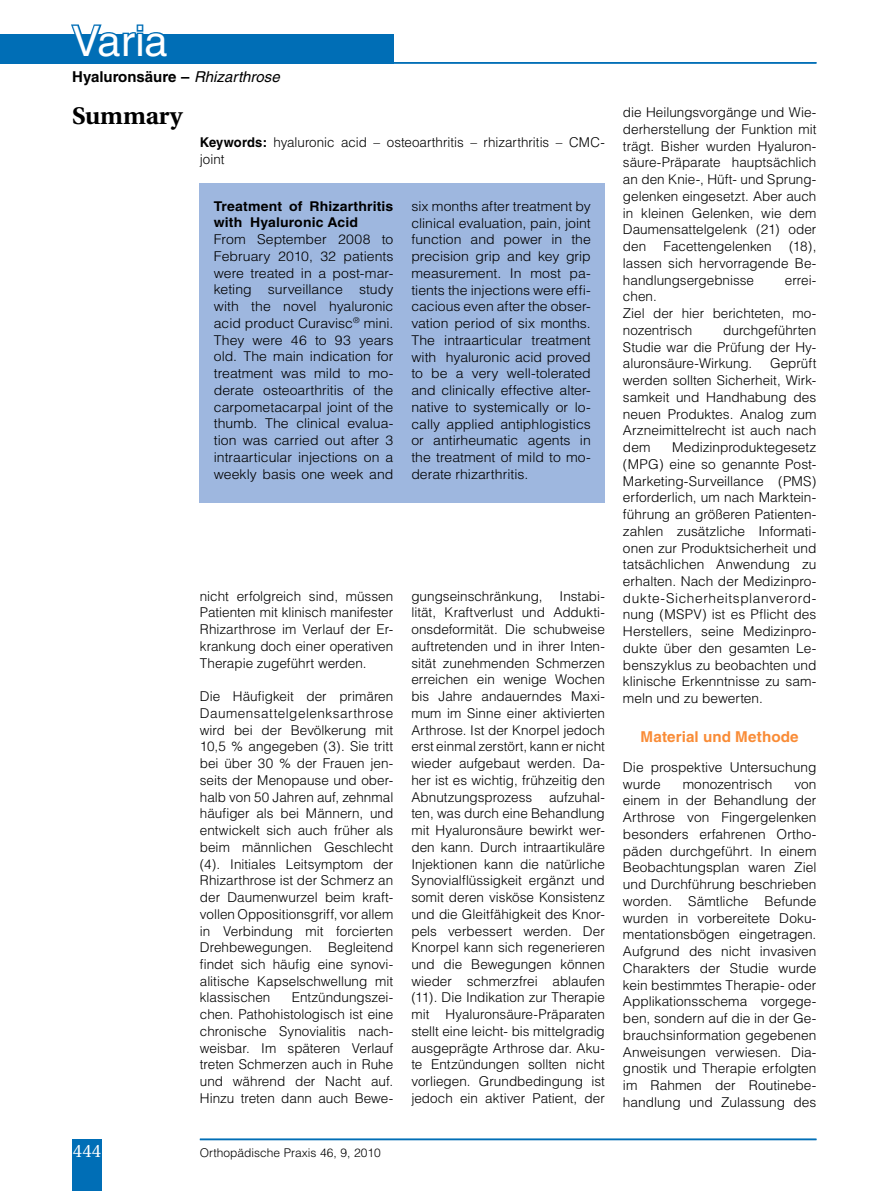
<style>
.page{position:relative;width:893px;height:1191px;background:#fff}
.page>*{position:absolute;margin:0;border:0;box-sizing:border-box;transform-origin:0 0}
.t1{font:42px "Helvetica";color:#fff}
.t2{font:700 24px "Utopia";color:#000}
.t3{font:18px "Utopia";color:#fff}
.t4{font:700 15px "Helvetica";color:#000}
.t5{font:700 15px "Helvetica";letter-spacing:.005em;color:#f98c37}
.t6{font:300 13.5px/16.8px "Helvetica";color:#000;text-align:justify}
.t7{font:300 13.5px/16.8px "Helvetica";color:#000;text-align:justify;scale:1.04 1}
.t8{font:700 13.5px/16.8px "Helvetica";letter-spacing:.01em;color:#000;scale:1.04 1}
.t9{font:300 12px "Helvetica";color:#000}
.s1{font-weight:400;font-style:italic}
.s2{font-weight:700}
</style>
<div class="page">
<hr style="left:72px;top:62px;width:744px;height:2px;background:#006eb6">
<div style="left:0;top:34px;width:393px;height:30px;background:#006eb6"></div>
<svg style="left:71px;top:24px;width:92px;height:10px"></svg>
<hr style="left:200px;top:1138px;width:616px;height:2px;background:#006eb6">
<div style="left:72px;top:1138px;width:30px;height:53px;background:#006eb6"></div>
<div style="left:200px;top:183px;width:405px;height:319px;background:#9eb7df"></div>
<h1 class="t1" style="left:72px;top:17px;width:97px">Varia</h1>
<p class="t4" style="left:72px;top:67px;width:209px">Hyaluronsäure – <span class="s1">Rhizarthrose</span></p>
<h2 class="t2" style="left:72px;top:102px;width:112px">Summary</h2>
<p class="t6" style="left:200px;top:133px;width:406px"><span class="s2">Keywords:</span> hyaluronic acid – osteoarthritis – rhizarthritis – CMC&shy;joint</p>
<p class="t8" style="left:214px;top:197px;width:174px">Treatment of Rhizarthritis with Hyaluronic Acid</p>
<p class="t7" style="left:214px;top:231px;width:174px">From September 2008 to February 2010, 32 patients were treated in a post-mar&shy;keting surveillance study with the novel hyaluronic acid product Curavisc<sup>®</sup> mini.<br>They were 46 to 93 years old. The main indication for treatment was mild to mo&shy;derate osteoarthritis of the carpometacarpal joint of the thumb. The clinical evalua&shy;tion was carried out after 3 intraarticular injections on a weekly basis one week and</p>
<p class="t7" style="left:411px;top:198px;width:174px">six months after treatment by clinical evaluation, pain, joint function and power in the precision grip and key grip measurement. In most pa&shy;tients the injections were effi&shy;cacious even after the obser&shy;vation period of six months.<br>The intraarticular treatment with hyaluronic acid proved to be a very well-tolerated and clinically effective alter&shy;native to systemically or lo&shy;cally applied antiphlogistics or antirheumatic agents in the treatment of mild to mo&shy;derate rhizarthritis.</p>
<p class="t6" style="left:200px;top:587px;width:195px">nicht erfolgreich sind, müssen Patienten mit klinisch manifester Rhizarthrose im Verlauf der Er&shy;krankung doch einer operativen Therapie zugeführt werden.</p>
<p class="t6" style="left:200px;top:687px;width:195px">Die Häufigkeit der primären Daumensattelgelenksarthrose wird bei der Bevölkerung mit 10,5 % angegeben (3). Sie tritt bei über 30 % der Frauen jen&shy;seits der Menopause und ober&shy;halb von 50 Jahren auf, zehnmal häufiger als bei Männern, und entwickelt sich auch früher als beim männlichen Geschlecht (4). Initiales Leitsymptom der Rhizarthrose ist der Schmerz an der Daumenwurzel beim kraft&shy;vollen Oppositionsgriff, vor allem in Verbindung mit forcierten Drehbewegungen. Begleitend findet sich häufig eine synovi&shy;alitische Kapselschwellung mit klassischen</p>
<p class="t6" style="left:200px;top:989px;width:195px;text-indent:92px">Entzündungszei&shy;chen. Pathohistologisch ist eine chronische Synovialitis nach&shy;weisbar. Im späteren Verlauf treten Schmerzen auch in Ruhe und während der Nacht auf.<br>Hinzu treten dann auch Bewe-</p>
<p class="t6" style="left:411px;top:587px;width:195px;text-indent:148px">Instabi&shy;lität, Kraftverlust und Addukti&shy;onsdeformität. Die schubweise auftretenden und in ihrer Inten&shy;sität zunehmenden Schmerzen erreichen ein wenige Wochen bis Jahre andauerndes Maxi&shy;mum im Sinne einer aktivierten Arthrose. Ist der Knorpel jedoch erst einmal zerstört, kann er nicht wieder aufgebaut werden. Da&shy;her ist es wichtig, frühzeitig den Abnutzungsprozess aufzuhal&shy;ten, was durch eine Behandlung mit Hyaluronsäure bewirkt wer&shy;den kann. Durch intraartikuläre Injektionen kann die natürliche Synovialflüssigkeit ergänzt und somit deren visköse Konsistenz und die Gleitfähigkeit des Knor&shy;pels verbessert werden. Der Knorpel kann sich regenerieren und die Bewegungen können wieder schmerzfrei ablaufen (11). Die Indikation zur Therapie mit Hyaluronsäure-Präparaten stellt eine leicht- bis mittelgradig ausgeprägte Arthrose dar. Aku&shy;te Entzündungen sollten nicht vorliegen. Grundbedingung ist jedoch ein aktiver Patient, der</p>
<p class="t6" style="left:411px;top:587px;width:133px">gungseinschränkung,</p>
<h3 class="t3" style="left:73px;top:1141px;width:30px">444</h3>
<p class="t9" style="left:200px;top:1145px;width:182px">Orthopädische Praxis 46, 9, 2010</p>
<p class="t6" style="left:623px;top:104px;width:195px">die Heilungsvorgänge und Wie&shy;derherstellung der Funktion mit trägt. Bisher wurden Hyaluron&shy;säure-Präparate hauptsächlich an den Knie-, Hüft- und Sprung&shy;gelenken eingesetzt. Aber auch in kleinen Gelenken, wie dem Daumensattelgelenk (21) oder den</p>
<p class="t6" style="left:623px;top:238px;width:195px;text-indent:166px">(18), lassen sich hervorragende Be&shy;handlungsergebnisse</p>
<p class="t6" style="left:664px;top:238px;width:110px">Facettengelenken</p>
<p class="t6" style="left:785px;top:271px;width:33px">errei-</p>
<p class="t6" style="left:623px;top:288px;width:195px;text-align:left">chen.<br>Ziel der hier berichteten, mo&shy;nozentrisch</p>
<p class="t6" style="left:623px;top:321px;width:195px;text-indent:100px">durchgeführten Studie war die Prüfung der Hy&shy;aluronsäure-Wirkung.</p>
<p class="t6" style="left:623px;top:355px;width:195px;text-indent:147px">Geprüft werden sollten Sicherheit, Wirk&shy;samkeit und Handhabung des neuen Produktes. Analog zum Arzneimittelrecht ist auch nach dem</p>
<p class="t6" style="left:623px;top:439px;width:195px;text-indent:49px">Medizinproduktegesetz (MPG) eine so genannte Post-Marketing-Surveillance (PMS) erforderlich, um nach Marktein&shy;führung an größeren Patienten&shy;zahlen zusätzliche Informati&shy;onen zur Produktsicherheit und tatsächlichen Anwendung zu erhalten. Nach der Medizinpro&shy;dukte-Sicherheitsplanverord&shy;nung (MSPV) ist es Pflicht des Herstellers, seine Medizinpro&shy;dukte über den gesamten Le&shy;benszyklus zu beobachten und klinische Erkenntnisse zu sam&shy;meln und zu bewerten.</p>
<p class="t5" style="left:641px;top:728px;width:160px">Material und Methode</p>
<p class="t6" style="left:623px;top:758px;width:195px">Die prospektive Untersuchung wurde</p>
<p class="t6" style="left:683px;top:775px;width:91px">monozentrisch</p>
<p class="t6" style="left:623px;top:775px;width:195px;text-indent:171px">von einem in der Behandlung der Arthrose von Fingergelenken besonders erfahrenen Ortho&shy;päden durchgeführt. In einem Beobachtungsplan waren Ziel und Durchführung beschrieben worden. Sämtliche Befunde wurden in vorbereitete Doku&shy;mentationsbögen eingetragen.<br>Aufgrund des nicht invasiven Charakters der Studie wurde kein bestimmtes Therapie- oder Applikationsschema vorgege&shy;ben, sondern auf die in der Ge&shy;brauchsinformation gegebenen Anweisungen verwiesen. Dia&shy;gnostik und Therapie erfolgten im Rahmen der Routinebe&shy;handlung und Zulassung des</p>
</div>
